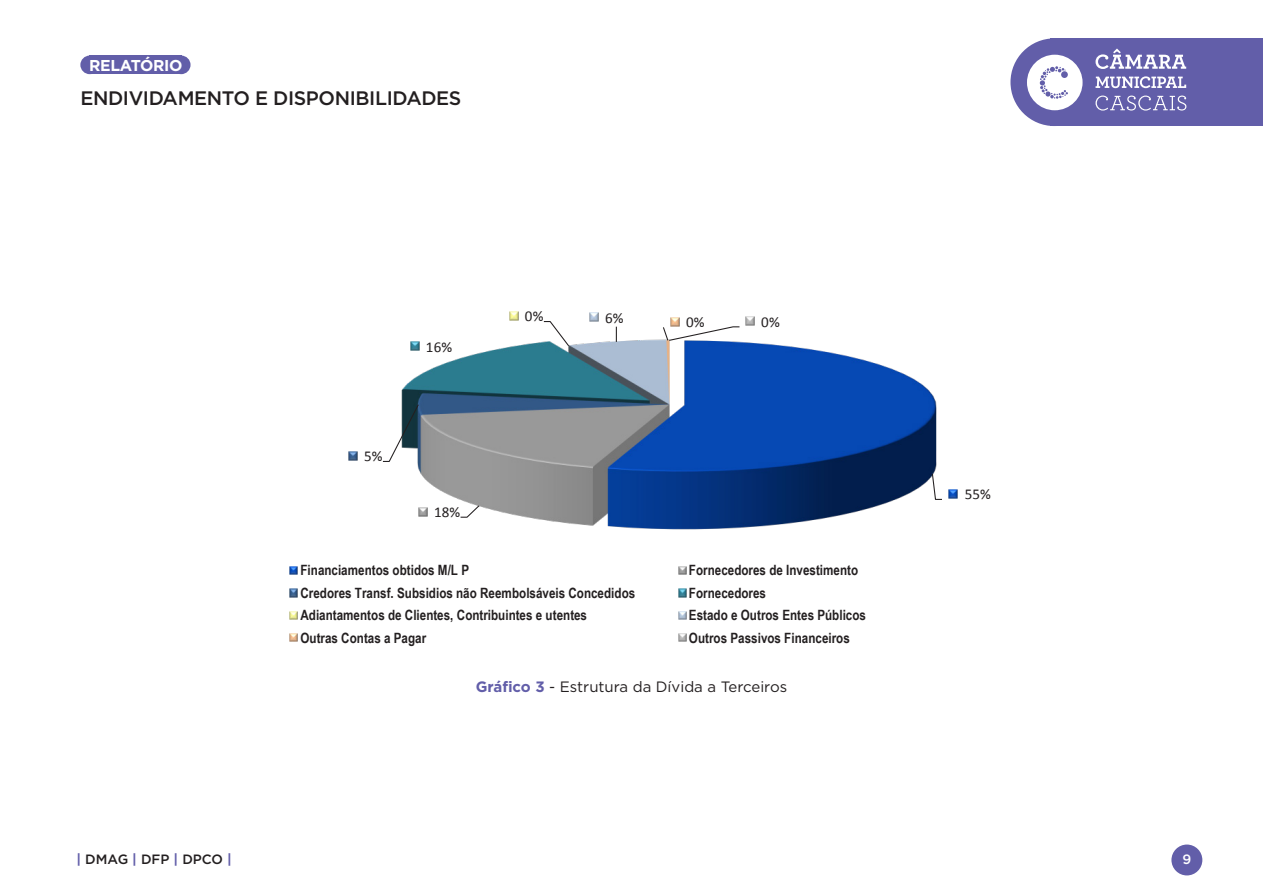
<style>
.page{position:relative;width:1263px;height:893px;background:#fff}
.page>*{position:absolute;margin:0;border:0;box-sizing:border-box;transform-origin:0 0}
.t1{font:500 19.5px "Gotham";letter-spacing:-.02em;color:#231f20}
.t2{font:700 15.75px "Gotham";letter-spacing:-.02em;color:#fff}
.t3{font:15.15px "Calibri";color:#231f20}
.texto{font:15px "Gotham";color:#231f20}
.t4{font:15px "Calibri";color:#231f20}
.t5{font:700 14.25px "Arial Narrow";color:#231f20}
.t6{font:500 13.5px "Gotham";color:#231f20}
.t7{font:500 13.5px "Gotham";color:#fff}
.s1{font-weight:700;color:#625ea9}
</style>
<div class="page">
<div style="left:1171px;top:844px;width:31px;height:31px;background:#625ea9;border-radius:50%"></div>
<div style="left:1051px;top:38px;width:212px;height:88px;background:#625ea9"></div>
<div style="left:1010px;top:38px;width:88px;height:88px;background:#625ea9;border-radius:50%"></div>
<div style="left:89px;top:56px;width:92px;height:18px;background:#625ea9"></div>
<div style="left:80px;top:56px;width:19px;height:18px;background:#625ea9;border-radius:50%"></div>
<div style="left:172px;top:56px;width:19px;height:18px;background:#625ea9;border-radius:50%"></div>
<svg style="left:1095px;top:49px;width:91px;height:20px"></svg>
<svg style="left:1095px;top:96px;width:91px;height:15px"></svg>
<svg style="left:1095px;top:76px;width:91px;height:12px"></svg>
<svg style="left:1027px;top:55px;width:55px;height:55px"></svg>
<img style="left:401px;top:331px;width:557px;height:199px">
<svg style="left:931px;top:473px;width:12px;height:27px"></svg>
<svg style="left:459px;top:504px;width:21px;height:14px"></svg>
<svg style="left:382px;top:403px;width:38px;height:59px"></svg>
<svg style="left:543px;top:321px;width:27px;height:26px"></svg>
<svg style="left:616px;top:327px;width:1px;height:15px"></svg>
<svg style="left:949px;top:490px;width:9px;height:9px"></svg>
<svg style="left:418px;top:507px;width:9px;height:9px"></svg>
<svg style="left:348px;top:452px;width:9px;height:9px"></svg>
<svg style="left:410px;top:342px;width:9px;height:9px"></svg>
<svg style="left:509px;top:312px;width:9px;height:9px"></svg>
<svg style="left:589px;top:313px;width:10px;height:9px"></svg>
<svg style="left:662px;top:317px;width:92px;height:25px"></svg>
<svg style="left:290px;top:566px;width:8px;height:9px"></svg>
<svg style="left:678px;top:566px;width:8px;height:9px"></svg>
<svg style="left:290px;top:589px;width:8px;height:8px"></svg>
<svg style="left:678px;top:589px;width:8px;height:8px"></svg>
<svg style="left:290px;top:611px;width:8px;height:8px"></svg>
<svg style="left:678px;top:611px;width:8px;height:8px"></svg>
<svg style="left:290px;top:634px;width:8px;height:8px"></svg>
<svg style="left:678px;top:634px;width:8px;height:8px"></svg>
<p class="t2" style="left:89px;top:55px;width:95px">RELATÓRIO</p>
<p class="t1" style="left:80px;top:85px;width:383px">ENDIVIDAMENTO E DISPONIBILIDADES</p>
<p class="t4" style="left:364px;top:447px;width:20px">5%</p>
<p class="t4" style="left:426px;top:337px;width:28px">16%</p>
<p class="t4" style="left:434px;top:503px;width:28px">18%</p>
<p class="t4" style="left:525px;top:307px;width:20px">0%</p>
<p class="t4" style="left:605px;top:308px;width:20px">6%</p>
<p class="t4" style="left:686px;top:313px;width:20px">0%</p>
<p class="t3" style="left:761px;top:312px;width:20px">0%</p>
<p class="t5" style="left:300px;top:559px;width:170px">Financiamentos obtidos M/L P</p>
<p class="t5" style="left:689px;top:559px;width:171px">Fornecedores de Investimento</p>
<p class="t5" style="left:300px;top:582px;width:336px">Credores Transf. Subsidios não Reembolsáveis Concedidos</p>
<p class="t5" style="left:689px;top:582px;width:79px">Fornecedores</p>
<p class="t5" style="left:300px;top:604px;width:288px">Adiantamentos de Clientes, Contribuintes e utentes</p>
<p class="t5" style="left:689px;top:604px;width:179px">Estado e Outros Entes Públicos</p>
<p class="t5" style="left:300px;top:627px;width:127px">Outras Contas a Pagar</p>
<p class="t5" style="left:689px;top:627px;width:162px">Outros Passivos Financeiros</p>
<p class="texto" style="left:476px;top:677px;width:313px"><span class="s1">Gráfico 3</span> - Estrutura da Dívida a Terceiros</p>
<p class="t4" style="left:965px;top:485px;width:28px">55%</p>
<p class="t6" style="left:77px;top:850px;width:157px"><span class="s1">|</span> DMAG <span class="s1">|</span> DFP <span class="s1">|</span> DPCO <span class="s1">|</span></p>
<p class="t7" style="left:1182px;top:850px;width:10px">9</p>
</div>
